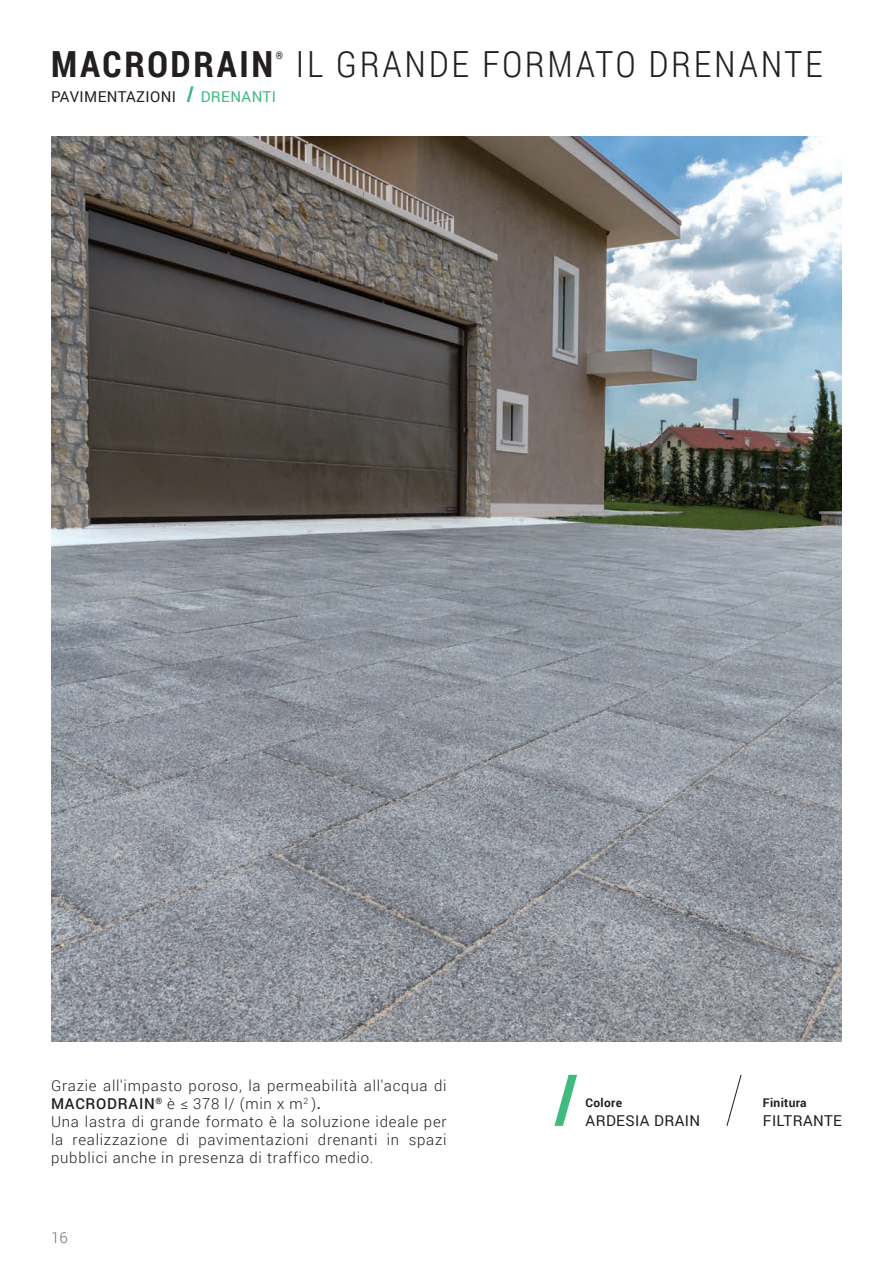
<style>
.page{position:relative;width:893px;height:1263px;background:#fff}
.page>*{position:absolute;margin:0;border:0;box-sizing:border-box;transform-origin:0 0}
.t1{font:300 36px "Roboto Condensed";letter-spacing:.075em;color:#231f20}
.t2{font:700 36px "Roboto Condensed";letter-spacing:.075em;color:#231f20}
.t3{font:300 15px/18px "Roboto";letter-spacing:.05em;color:#231f20}
.t4{font:15px "Roboto";letter-spacing:.025em;color:#231f20}
.t5{font:15px "Roboto";letter-spacing:.025em;color:#41ba80}
.t6{font:300 15px "Roboto";color:#6c6d70}
.t7{font:700 12px "Roboto";letter-spacing:.025em;color:#231f20}
.t8{font:700 10.5px "Roboto Condensed";color:#231f20}
.s1{font-weight:500}
</style>
<div class="page">
<svg style="left:187px;top:86px;width:7px;height:16px"></svg>
<img style="left:51px;top:136px;width:791px;height:906px">
<svg style="left:726px;top:1075px;width:16px;height:51px"></svg>
<svg style="left:554px;top:1075px;width:23px;height:51px"></svg>
<h1 class="t2" style="left:51px;top:39px;width:224px">MACRODRAIN</h1>
<p class="t8" style="left:276px;top:48px;width:9px">®</p>
<h1 class="t1" style="left:296px;top:39px;width:528px">IL GRANDE FORMATO DRENANTE</h1>
<p class="t4" style="left:51px;top:86px;width:127px">PAVIMENTAZIONI</p>
<p class="t5" style="left:201px;top:86px;width:77px">DRENANTI</p>
<p class="t3" style="left:51px;top:1076px;width:397px">Grazie all'impasto poroso, la permeabilità all'acqua di <span class="s1">MACRODRAIN</span><sup>®</sup> è ≤ 378 l/ (min x m<sup>2</sup> )<span class="s1">.<br></span>Una lastra di grande formato è la soluzione ideale per la realizzazione di pavimentazioni drenanti in spazi pubblici anche in presenza di traffico medio.</p>
<p class="t6" style="left:51px;top:1227px;width:18px">16</p>
<p class="t7" style="left:586px;top:1094px;width:38px">Colore</p>
<p class="t4" style="left:586px;top:1110px;width:116px">ARDESIA DRAIN</p>
<p class="t7" style="left:763px;top:1094px;width:45px">Finitura</p>
<p class="t4" style="left:763px;top:1110px;width:81px">FILTRANTE</p>
</div>
